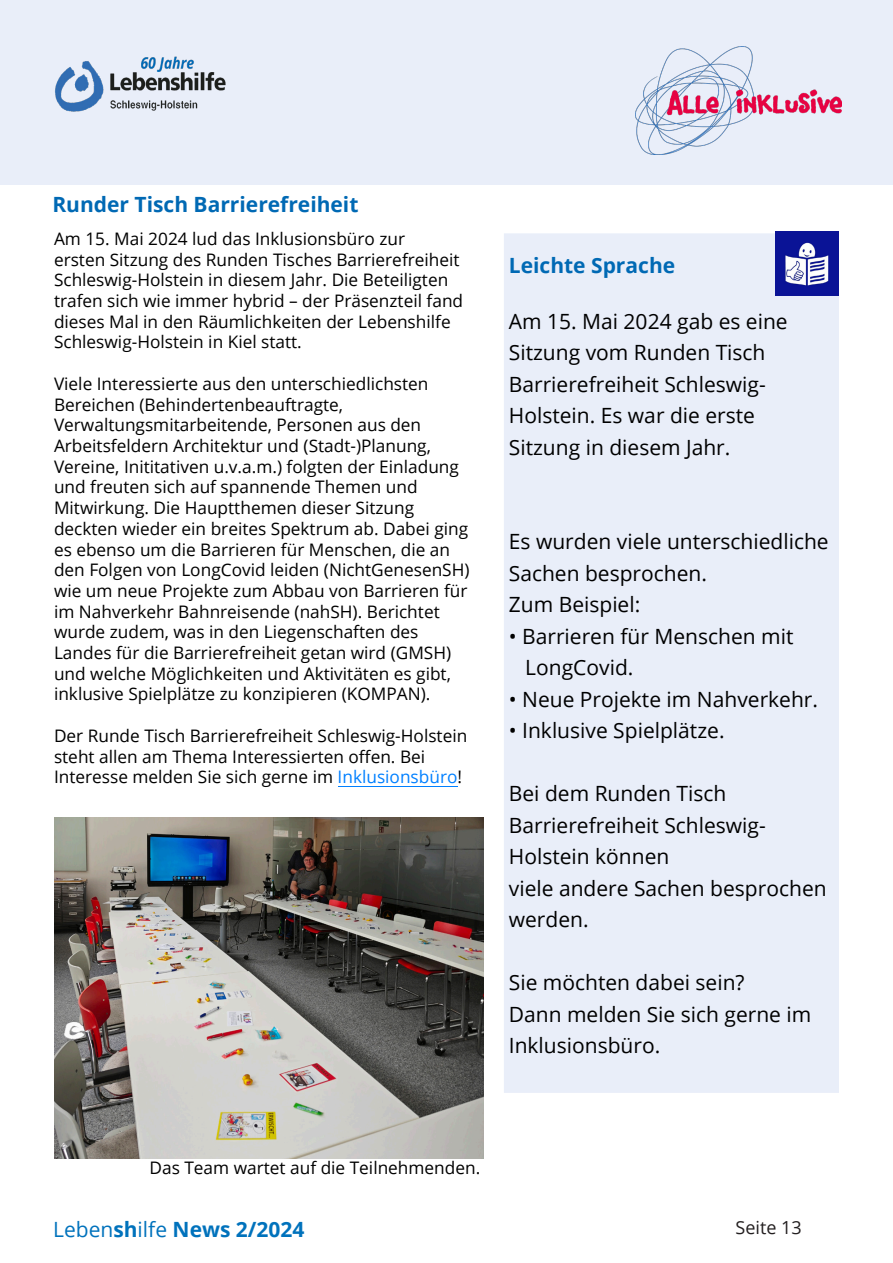
<style>
.page{position:relative;width:893px;height:1263px;background:#fff}
.page>*{position:absolute;margin:0;border:0;box-sizing:border-box;transform-origin:0 0}
.Leichte_Sprache{font:21px/31.5px "Open Sans";color:#000}
.Artikel{font:700 21px "Open Sans";color:#0069b4}
.t1{font:700 21px "Open Sans";color:#0072bc}
.Leichte_Sprache-2{font:700 21px "Open Sans";color:#0069b4}
.t2{font:18px "Open Sans";color:#231f20}
.Artikel-2{font:17.25px/20.7px "Open Sans";color:#000}
.s1{color:#0080ff}
.s2{font-weight:400}
</style>
<div class="page">
<div style="left:0;top:0;width:893px;height:185px;background:#e9eef9"></div>
<img style="left:55px;top:56px;width:171px;height:56px">
<div style="left:504px;top:233px;width:335px;height:860px;background:#e9eef9"></div>
<img style="left:54px;top:817px;width:429px;height:341px">
<img style="left:775px;top:232px;width:64px;height:64px">
<hr style="left:338px;top:786px;width:119px;height:1px;background:#0080ff">
<img style="left:635px;top:47px;width:207px;height:108px">
<p class="Artikel" style="left:52px;top:189px;width:308px">Runder Tisch Barrierefreiheit</p>
<p class="Artikel-2" style="left:54px;top:228px;width:411px">Am 15. Mai 2024 lud das Inklusionsbüro zur<br>ersten Sitzung des Runden Tisches Barrierefreiheit Schleswig-Holstein in diesem Jahr. Die Beteiligten trafen sich wie immer hybrid – der Präsenzteil fand dieses Mal in den Räumlichkeiten der Lebenshilfe Schleswig-Holstein in Kiel statt.</p>
<p class="Artikel-2" style="left:54px;top:373px;width:417px">Viele Interessierte aus den unterschiedlichsten Bereichen (Behindertenbeauftragte, Verwaltungsmitarbeitende, Personen aus den Arbeitsfeldern Architektur und (Stadt-)Planung, Vereine, Inititativen u.v.a.m.) folgten der Einladung und freuten sich auf spannende Themen und Mitwirkung. Die Hauptthemen dieser Sitzung deckten wieder ein breites Spektrum ab. Dabei ging es ebenso um die Barrieren für Menschen, die an den Folgen von LongCovid leiden (NichtGenesenSH) wie um neue Projekte zum Abbau von Barrieren für im Nahverkehr Bahnreisende (nahSH). Berichtet wurde zudem, was in den Liegenschaften des Landes für die Barrierefreiheit getan wird (GMSH) und welche Möglichkeiten und Aktivitäten es gibt, inklusive Spielplätze zu konzipieren (KOMPAN).</p>
<p class="Artikel-2" style="left:54px;top:725px;width:415px">Der Runde Tisch Barrierefreiheit Schleswig-Holstein steht allen am Thema Interessierten offen. Bei<br>Interesse melden Sie sich gerne im <span class="s1">Inklusionsbüro</span>!</p>
<p class="Leichte_Sprache-2" style="left:509px;top:251px;width:168px">Leichte Sprache</p>
<p class="Leichte_Sprache" style="left:509px;top:305px;width:280px">Am 15. Mai 2024 gab es eine<br>Sitzung vom Runden Tisch<br>Barrierefreiheit Schleswig-<br>Holstein. Es war die erste<br>Sitzung in diesem Jahr.</p>
<p class="Leichte_Sprache" style="left:509px;top:525px;width:321px">Es wurden viele unterschiedliche<br>Sachen besprochen.<br>Zum Beispiel:</p>
<p class="Leichte_Sprache" style="left:525px;top:620px;width:270px;text-indent:-16px">• Barrieren für Menschen mit<br>LongCovid.</p>
<p class="Leichte_Sprache" style="left:509px;top:683px;width:311px">• Neue Projekte im Nahverkehr.</p>
<p class="Leichte_Sprache" style="left:509px;top:714px;width:217px">• Inklusive Spielplätze.</p>
<p class="Leichte_Sprache" style="left:509px;top:777px;width:258px">Bei dem Runden Tisch<br>Barrierefreiheit Schleswig-<br>Holstein können</p>
<p class="Leichte_Sprache" style="left:509px;top:872px;width:319px">viele andere Sachen besprochen werden.</p>
<p class="Leichte_Sprache" style="left:509px;top:966px;width:237px">Sie möchten dabei sein?</p>
<p class="Leichte_Sprache" style="left:509px;top:998px;width:304px">Dann melden Sie sich gerne im<br>Inklusionsbüro.</p>
<p class="Artikel-2" style="left:150px;top:1156px;width:332px">Das Team wartet auf die Teilnehmenden.</p>
<p class="t1" style="left:53px;top:1214px;width:253px"><span class="s2">Leben</span>sh<span class="s2">ilfe</span> News 2/2024</p>
<p class="t2" style="left:736px;top:1215px;width:68px">Seite 13</p>
</div>
